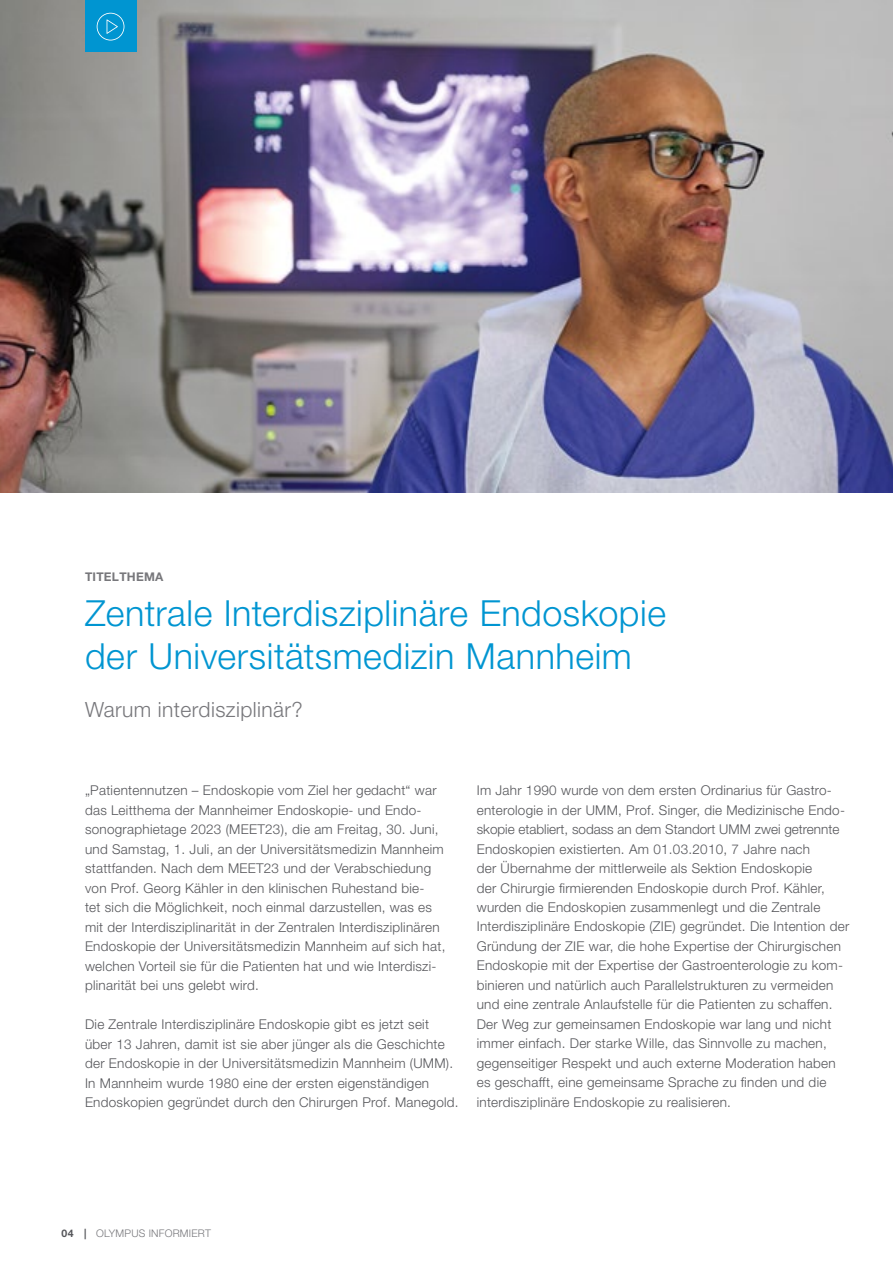
<style>
.page{position:relative;width:893px;height:1263px;background:#fff}
.page>*{position:absolute;margin:0;border:0;box-sizing:border-box;transform-origin:0 0}
.t1{font:300 36px/43.5px "Helvetica Neue LT Pro";letter-spacing:.015em;color:#0095d1}
.t2{font:300 21px "Helvetica Neue LT Pro";letter-spacing:.02em;color:#77777b}
.t3{font:300 13.5px/19.5px "Helvetica Neue LT Pro";letter-spacing:.02em;color:#55565a}
.t4{font:700 12px "Helvetica Neue LT Pro";letter-spacing:.02em;color:#77777b}
.t5{font:300 10.5px "Helvetica Neue LT Pro";letter-spacing:.02em;color:#77777b}
.s1{font-weight:700;color:#55565a}
</style>
<div class="page">
<img style="left:0;top:0;width:893px;height:492px">
<div style="left:85px;top:0;width:51px;height:51px;background:#0095d1"></div>
<svg style="left:97px;top:13px;width:27px;height:28px"></svg>
<p class="t4" style="left:85px;top:569px;width:80px">TITELTHEMA</p>
<h1 class="t1" style="left:85px;top:590px;width:582px">Zentrale Interdisziplinäre Endoskopie der Universitätsmedizin Mannheim</h1>
<h2 class="t2" style="left:85px;top:697px;width:219px">Warum interdisziplinär?</h2>
<p class="t3" style="left:85px;top:780px;width:362px">„Patientennutzen – Endoskopie vom Ziel her gedacht“ war das Leitthema der Mannheimer Endoskopie- und Endo&shy;sonographietage 2023 (MEET23), die am Freitag, 30. Juni, und Samstag, 1. Juli, an der Universitätsmedizin Mannheim stattfanden. Nach dem MEET23 und der Verabschiedung von Prof. Georg Kähler in den klinischen Ruhestand bie-<br>tet sich die Möglichkeit, noch einmal darzustellen, was es mit der Interdisziplinarität in der Zentralen Interdisziplinären Endoskopie der Universitätsmedizin Mannheim auf sich hat, welchen Vorteil sie für die Patienten hat und wie Interdiszi&shy;plinarität bei uns gelebt wird.</p>
<p class="t3" style="left:85px;top:1014px;width:375px">Die Zentrale Interdisziplinäre Endoskopie gibt es jetzt seit über 13 Jahren, damit ist sie aber jünger als die Geschichte der Endoskopie in der Universitätsmedizin Mannheim (UMM).<br>In Mannheim wurde 1980 eine der ersten eigenständigen Endoskopien gegründet durch den Chirurgen Prof. Manegold.</p>
<p class="t3" style="left:477px;top:780px;width:374px">Im Jahr 1990 wurde von dem ersten Ordinarius für Gastro&shy;enterologie in der UMM, Prof. Singer, die Medizinische Endo&shy;skopie etabliert, sodass an dem Standort UMM zwei getrennte Endoskopien existierten. Am 01.03.2010, 7 Jahre nach<br>der Übernahme der mittlerweile als Sektion Endoskopie<br>der Chirurgie firmierenden Endoskopie durch Prof. Kähler, wurden die Endoskopien zusammenlegt und die Zentrale Interdisziplinäre Endoskopie (ZIE) gegründet. Die Intention der Gründung der ZIE war, die hohe Expertise der Chirurgischen Endoskopie mit der Expertise der Gastroenterologie zu kom&shy;binieren und natürlich auch Parallelstrukturen zu vermeiden und eine zentrale Anlaufstelle für die Patienten zu schaffen.<br>Der Weg zur gemeinsamen Endoskopie war lang und nicht immer einfach. Der starke Wille, das Sinnvolle zu machen, gegenseitiger Respekt und auch externe Moderation haben es geschafft, eine gemeinsame Sprache zu finden und die interdisziplinäre Endoskopie zu realisieren.</p>
<p class="t5" style="left:62px;top:1227px;width:151px"><span class="s1">04 |</span> OLYMPUS INFORMIERT</p>
</div>
